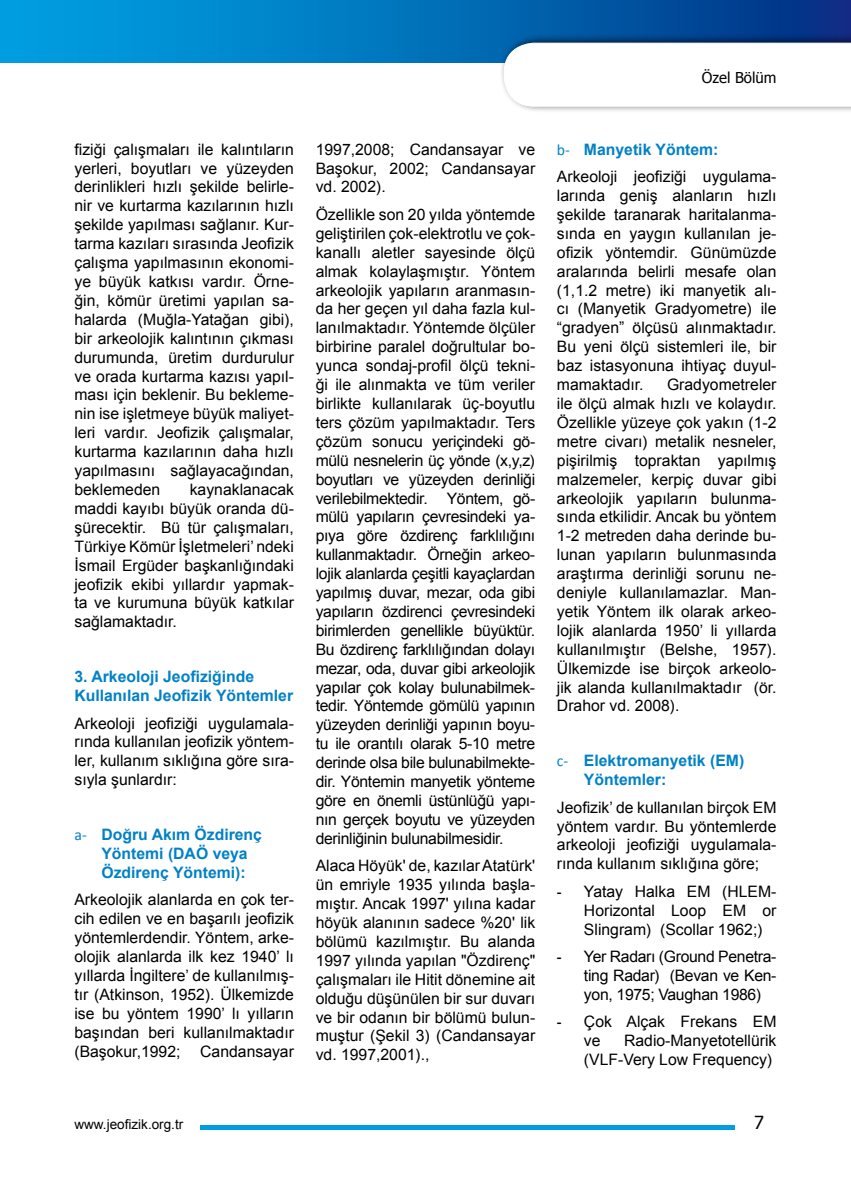
<style>
.page{position:relative;width:851px;height:1191px;background:#fff}
.page>*{position:absolute;margin:0;border:0;box-sizing:border-box;transform-origin:0 0}
.t1{font:18px "Tahoma";color:#000}
.t2{font:15.75px/18.9px "Arial";color:#000;text-align:justify}
.t3{font:700 15.75px/18.9px "Arial";color:#0081c6}
.t4{font:15px "Tahoma";color:#000}
.t5{font:13.5px "Arial";color:#000}
.s1{font-family:"Calibri";font-weight:400}
.s2{font-family:"Calibri";color:#0081c6}
.s3{font-weight:700;color:#0081c6}
.s4{font-family:"Calibri";font-weight:700}
</style>
<div class="page">
<div style="left:1px;top:0;width:849px;height:62px;background:linear-gradient(to right,#00a8e7,#033286)"></div>
<div style="left:499px;top:33px;width:351px;height:87px;background:#000;opacity:.75"></div>
<svg style="left:503px;top:43px;width:347px;height:64px"></svg>
<hr style="left:200px;top:1125px;width:534px;height:4px;background:#009ee0">
<p class="t4" style="left:701px;top:68px;width:76px">Özel Bölüm</p>
<p class="t2" style="left:74px;top:140px;width:221px">fiziği çalışmaları ile kalıntıların yerleri, boyutları ve yüzeyden derinlikleri hızlı şekilde belirle&shy;nir ve kurtarma kazılarının hızlı şekilde yapılması sağlanır. Kur&shy;tarma kazıları sırasında Jeofizik çalışma yapılmasının ekonomi&shy;ye büyük katkısı vardır. Örne&shy;ğin, kömür üretimi yapılan sa&shy;halarda (Muğla-Yatağan gibi), bir arkeolojik kalıntının çıkması durumunda, üretim durdurulur ve orada kurtarma kazısı yapıl&shy;ması için beklenir. Bu bekleme&shy;nin ise işletmeye büyük maliyet&shy;leri vardır. Jeofizik çalışmalar, kurtarma kazılarının daha hızlı yapılmasını sağlayacağından, beklemeden</p>
<p class="t2" style="left:74px;top:480px;width:221px;text-indent:115px">kaynaklanacak maddi kayıbı büyük oranda dü&shy;şürecektir. Bü tür çalışmaları, Türkiye Kömür İşletmeleri’ ndeki İsmail Ergüder başkanlığındaki jeofizik ekibi yıllardır yapmak&shy;ta ve kurumuna büyük katkılar sağlamaktadır.</p>
<p class="t3" style="left:74px;top:667px;width:220px">3. Arkeoloji Jeofiziğinde<br>Kullanılan Jeofizik Yöntemler</p>
<p class="t2" style="left:74px;top:713px;width:221px">Arkeoloji jeofiziği uygulamala&shy;rında kullanılan jeofizik yöntem&shy;ler, kullanım sıklığına göre sıra&shy;sıyla şunlardır:</p>
<p class="t3" style="left:101px;top:825px;width:162px;text-indent:-27px"><span class="s1">a-</span> Doğru Akım Özdirenç<br>Yöntemi (DAÖ veya<br>Özdirenç Yöntemi):</p>
<p class="t2" style="left:74px;top:890px;width:221px">Arkeolojik alanlarda en çok ter&shy;cih edilen ve en başarılı jeofizik yöntemlerdendir. Yöntem, arke&shy;olojik alanlarda ilk kez 1940’ lı yıllarda İngiltere’ de kullanılmış&shy;tır (Atkinson, 1952). Ülkemizde ise bu yöntem 1990’ lı yılların başından beri kullanılmaktadır (Başokur,1992;</p>
<p class="t2" style="left:200px;top:1041px;width:95px">Candansayar</p>
<p class="t2" style="left:315px;top:140px;width:221px">1997,2008; Candansayar ve Başokur, 2002; Candansayar vd. 2002).</p>
<p class="t2" style="left:315px;top:205px;width:221px">Özellikle son 20 yılda yöntemde geliştirilen çok-elektrotlu ve çok&shy;kanallı aletler sayesinde ölçü almak kolaylaşmıştır. Yöntem arkeolojik yapıların aranmasın&shy;da her geçen yıl daha fazla kul&shy;lanılmaktadır. Yöntemde ölçüler birbirine paralel doğrultular bo&shy;yunca sondaj-profil ölçü tekni&shy;ği ile alınmakta ve tüm veriler birlikte kullanılarak üç-boyutlu ters çözüm yapılmaktadır. Ters çözüm sonucu yeriçindeki gö&shy;mülü nesnelerin üç yönde (x,y,z) boyutları ve yüzeyden derinliği verilebilmektedir. Yöntem, gö&shy;mülü yapıların çevresindeki ya&shy;pıya göre özdirenç farklılığını kullanmaktadır. Örneğin arkeo&shy;lojik alanlarda çeşitli kayaçlardan yapılmış duvar, mezar, oda gibi yapıların özdirenci çevresindeki birimlerden genellikle büyüktür.<br>Bu özdirenç farklılığından dolayı mezar, oda, duvar gibi arkeolojik yapılar çok kolay bulunabilmek&shy;tedir. Yöntemde gömülü yapının yüzeyden derinliği yapının boyu&shy;tu ile orantılı olarak 5-10 metre derinde olsa bile bulunabilmekte&shy;dir. Yöntemin manyetik yönteme göre en önemli üstünlüğü yapı&shy;nın gerçek boyutu ve yüzeyden derinliğinin bulunabilmesidir.</p>
<p class="t2" style="left:315px;top:856px;width:221px">Alaca Höyük' de, kazılar Atatürk' ün emriyle 1935 yılında başla&shy;mıştır. Ancak 1997' yılına kadar höyük alanının sadece %20' lik bölümü kazılmıştır. Bu alanda 1997 yılında yapılan "Özdirenç" çalışmaları ile Hitit dönemine ait olduğu düşünülen bir sur duvarı ve bir odanın bir bölümü bulun&shy;muştur (Şekil 3) (Candansayar vd. 1997,2001).,</p>
<p class="t2" style="left:557px;top:135px;width:221px;line-height:27.5px"><span class="s2">b-</span> <span class="s3">Manyetik Yöntem:<br></span>Arkeoloji jeofiziği uygulama-</p>
<p class="t2" style="left:557px;top:186px;width:221px">larında geniş alanların hızlı şekilde taranarak haritalanma&shy;sında en yaygın kullanılan je&shy;ofizik yöntemdir. Günümüzde aralarında belirli mesafe olan (1,1.2 metre) iki manyetik alı&shy;cı (Manyetik Gradyometre) ile “gradyen” ölçüsü alınmaktadır.<br>Bu yeni ölçü sistemleri ile, bir baz istasyonuna ihtiyaç duyul&shy;mamaktadır.</p>
<p class="t2" style="left:557px;top:375px;width:221px;text-indent:110px">Gradyometreler ile ölçü almak hızlı ve kolaydır.<br>Özellikle yüzeye çok yakın (1-2 metre civarı) metalik nesneler, pişirilmiş topraktan yapılmış malzemeler, kerpiç duvar gibi arkeolojik yapıların bulunma&shy;sında etkilidir. Ancak bu yöntem 1-2 metreden daha derinde bu&shy;lunan yapıların bulunmasında araştırma derinliği sorunu ne&shy;deniyle kullanılamazlar. Man&shy;yetik Yöntem ilk olarak arkeo&shy;lojik alanlarda 1950’ li yıllarda kullanılmıştır (Belshe, 1957).<br>Ülkemizde ise birçok arkeolo&shy;jik alanda kullanılmaktadır (ör.<br>Drahor vd. 2008).</p>
<p class="t3" style="left:584px;top:751px;width:162px;text-indent:-27px"><span class="s1">c-</span> Elektromanyetik (EM)<br>Yöntemler:</p>
<p class="t2" style="left:557px;top:797px;width:221px">Jeofizik’ de kullanılan birçok EM yöntem vardır. Bu yöntemlerde arkeoloji jeofiziği uygulamala&shy;rında kullanım sıklığına göre;</p>
<p class="t2" style="left:584px;top:881px;width:194px;text-indent:-27px"><span class="s4">-</span> Yatay Halka EM (HLEM-Horizontal Loop EM or Slingram) (Scollar 1962;)</p>
<p class="t2" style="left:584px;top:947px;width:194px;text-indent:-27px"><span class="s4">-</span> Yer Radarı (Ground Penetra&shy;ting Radar) (Bevan ve Ken&shy;yon, 1975; Vaughan 1986)</p>
<p class="t2" style="left:584px;top:1012px;width:194px;text-indent:-27px"><span class="s4">-</span> Çok Alçak Frekans EM ve</p>
<p class="t2" style="left:584px;top:1031px;width:194px;text-align:right">Radio-Manyetotellürik (VLF-Very Low Frequency)</p>
<p class="t5" style="left:74px;top:1116px;width:110px">www.jeofizik.org.tr</p>
<p class="t1" style="left:754px;top:1110px;width:11px">7</p>
</div>
